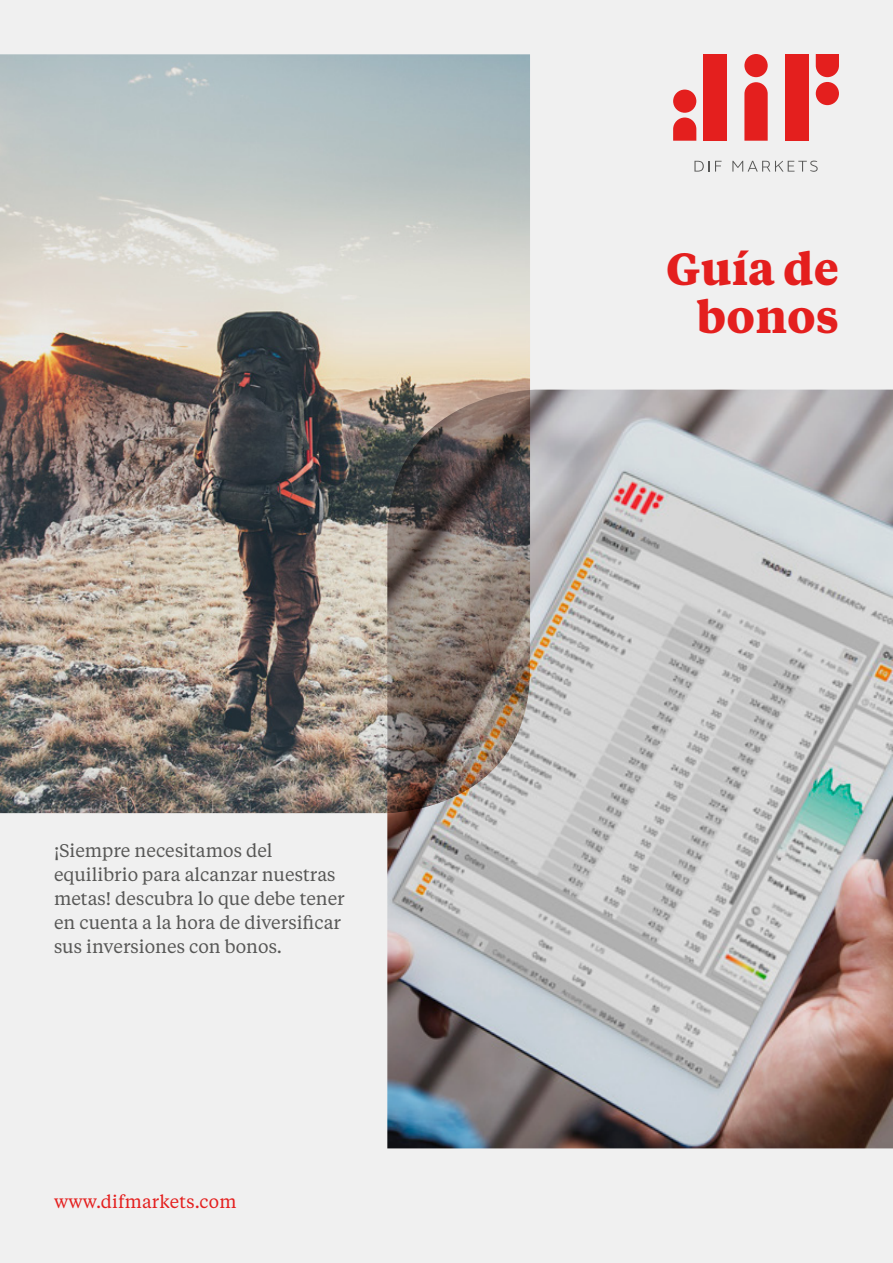
<style>
.page{position:relative;width:893px;height:1263px;background:#f0f0f0}
.page>*{position:absolute;margin:0;border:0;box-sizing:border-box;transform-origin:0 0}
.t1{font:700 45px/48px "Tiempos Text";color:#e41f1e;text-align:right}
.t2{font:18.3px/24px "Tiempos Text";color:#575756}
.t3{font:18px "Tiempos Text";letter-spacing:.01em;color:#e41f1e}
</style>
<div class="page">
<img style="left:387px;top:390px;width:506px;height:758px">
<img style="left:0;top:54px;width:530px;height:759px">
<div style="left:744px;top:54px;width:24px;height:23px;background:#e41f1e;border-radius:50%"></div>
<svg style="left:744px;top:82px;width:24px;height:59px"></svg>
<div style="left:785px;top:54px;width:24px;height:87px;background:#e41f1e"></div>
<div style="left:816px;top:82px;width:23px;height:23px;background:#e41f1e;border-radius:50%"></div>
<svg style="left:816px;top:54px;width:23px;height:23px"></svg>
<div style="left:703px;top:54px;width:24px;height:87px;background:#e41f1e"></div>
<div style="left:673px;top:90px;width:23px;height:23px;background:#e41f1e;border-radius:50%"></div>
<svg style="left:673px;top:118px;width:23px;height:23px"></svg>
<svg style="left:694px;top:161px;width:28px;height:11px"></svg>
<svg style="left:732px;top:161px;width:86px;height:11px"></svg>
<p class="t2" style="left:54px;top:838px;width:292px">¡Siempre necesitamos del equilibrio para alcanzar nuestras metas! descubra lo que debe tener en cuenta a la hora de diversificar sus inversiones con bonos.</p>
<p class="t3" style="left:54px;top:1189px;width:184px">www.difmarkets.com</p>
<h1 class="t1" style="left:666px;top:243px;width:174px">Guía de bonos</h1>
</div>
